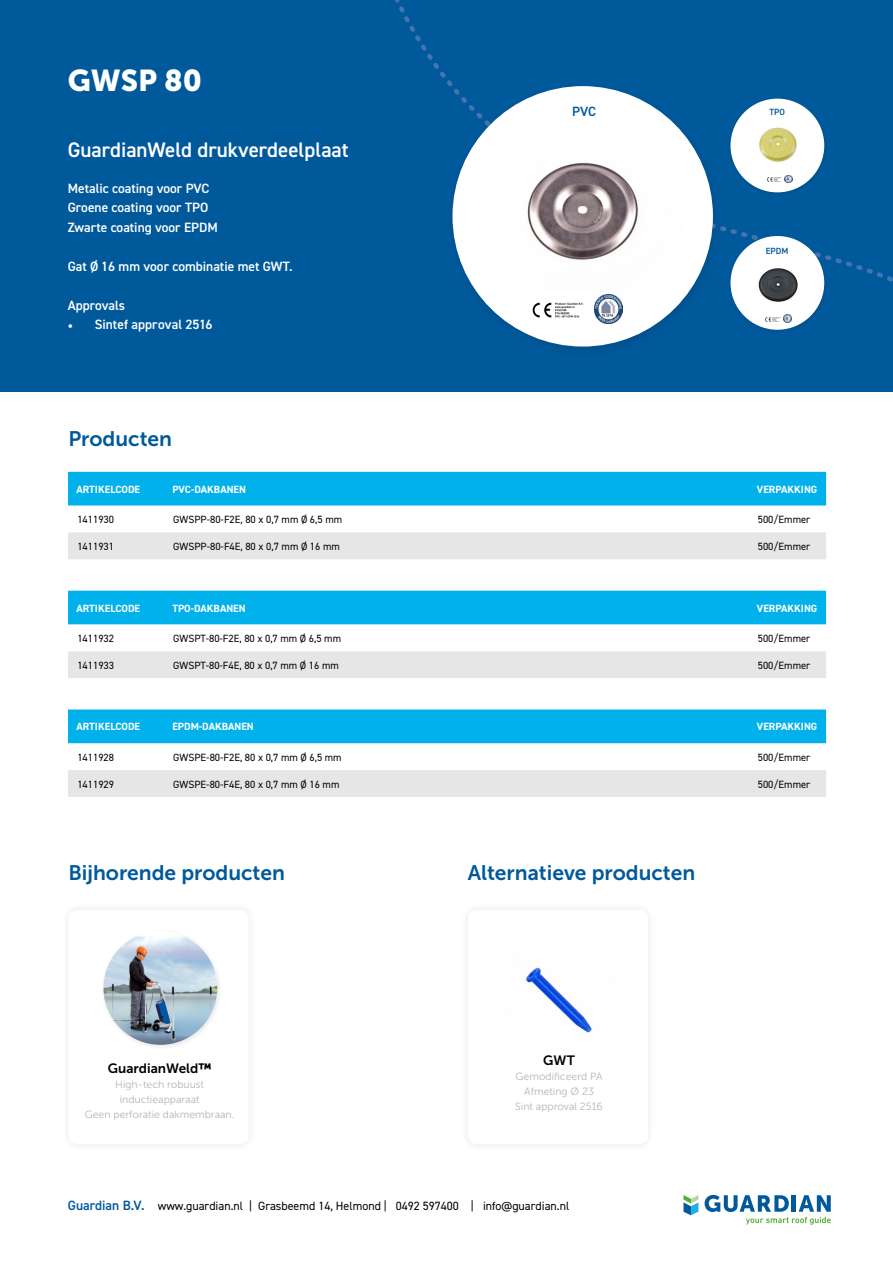
<style>
.page{position:relative;width:893px;height:1263px;background:#fff}
.page>*{position:absolute;margin:0;border:0;box-sizing:border-box;transform-origin:0 0}
.t1{font:30px "Museo Sans 900";color:#fff}
.t2{font:21px "Museo Sans 700";color:#00599b}
.t3{font:600 21px "DIN2014";color:#fff}
.t4{font:600 13.5px "DIN2014";color:#fff}
.t5{font:13.5px "Museo Sans 700";color:#000}
.t6{font:600 13.5px "DIN2014";color:#00589c}
.t7{font:12px "DIN2014";color:#000}
.t8{font:10.5px "DIN2014";color:#000}
.t9{font:700 10.5px "DIN2014";color:#fff}
.t10{font:10.5px/15px "Museo Sans 300";color:#b4b4b4;text-align:center}
.t11{font:600 9px "DIN2014";color:#00589c}
.s1{font-family:"Minion Pro";font-weight:400}
.s2{font-family:"Museo Sans 900"}
.s3{font-weight:600;font-size:13.5px;color:#00589c}
</style>
<div class="page">
<div style="left:0;top:0;width:893px;height:392px;background:#00599b"></div>
<div style="left:68px;top:472px;width:758px;height:33px;background:#00b1eb"></div>
<div style="left:68px;top:532px;width:758px;height:27px;background:#e6e6e6"></div>
<div style="left:68px;top:591px;width:758px;height:33px;background:#00b1eb"></div>
<div style="left:68px;top:651px;width:758px;height:27px;background:#e6e6e6"></div>
<div style="left:68px;top:709px;width:758px;height:34px;background:#00b1eb"></div>
<div style="left:68px;top:770px;width:758px;height:27px;background:#e6e6e6"></div>
<div style="left:60px;top:901px;width:197px;height:251px;background:#fbfbfb"></div>
<div style="left:69px;top:910px;width:180px;height:234px;background:#fff;border-radius:9px"></div>
<div style="left:460px;top:902px;width:197px;height:251px;background:#fbfbfb"></div>
<div style="left:468px;top:910px;width:180px;height:234px;background:#fff;border-radius:9px"></div>
<img style="left:526px;top:967px;width:66px;height:66px">
<div style="left:100px;top:928px;width:123px;height:123px;background:#000;opacity:.1"></div>
<img style="left:103px;top:931px;width:114px;height:114px;border-radius:57px">
<svg style="left:705px;top:1195px;width:126px;height:29px"></svg>
<svg style="left:683px;top:1195px;width:15px;height:20px"></svg>
<div style="left:452px;top:86px;width:261px;height:261px;background:#fff;border-radius:50%"></div>
<svg style="left:395px;top:0;width:498px;height:325px"></svg>
<img style="left:766px;top:317px;width:14px;height:4px">
<img style="left:767px;top:177px;width:14px;height:4px">
<p class="t1" style="left:68px;top:63px;width:136px">GWSP 80</p>
<p class="t3" style="left:68px;top:135px;width:282px">GuardianWeld drukverdeelplaat</p>
<p class="t4" style="left:68px;top:179px;width:143px">Metalic coating voor PVC</p>
<p class="t4" style="left:68px;top:199px;width:142px">Groene coating voor TPO</p>
<p class="t4" style="left:68px;top:218px;width:152px">Zwarte coating voor EPDM</p>
<p class="t4" style="left:68px;top:257px;width:226px">Gat Ø 16 mm voor combinatie met GWT.</p>
<p class="t4" style="left:68px;top:296px;width:59px">Approvals</p>
<p class="t4" style="left:68px;top:316px;width:146px"><span class="s1">•</span> Sintef approval 2516</p>
<p class="t2" style="left:68px;top:427px;width:105px">Producten</p>
<p class="t6" style="left:572px;top:102px;width:25px">PVC</p>
<p class="t11" style="left:769px;top:106px;width:17px">TPO</p>
<p class="t11" style="left:766px;top:244px;width:24px">EPDM</p>
<p class="t9" style="left:77px;top:482px;width:65px">ARTIKELCODE</p>
<p class="t9" style="left:172px;top:482px;width:75px">PVC-DAKBANEN</p>
<p class="t9" style="left:757px;top:482px;width:62px">VERPAKKING</p>
<p class="t8" style="left:77px;top:513px;width:38px">1411930</p>
<p class="t8" style="left:173px;top:513px;width:170px">GWSPP-80-F2E, 80 x 0,7 mm Ø 6,5 mm</p>
<p class="t8" style="left:758px;top:513px;width:54px">500/Emmer</p>
<p class="t8" style="left:77px;top:540px;width:38px">1411931</p>
<p class="t8" style="left:173px;top:540px;width:168px">GWSPP-80-F4E, 80 x 0,7 mm Ø 16 mm</p>
<p class="t8" style="left:758px;top:540px;width:54px">500/Emmer</p>
<p class="t9" style="left:77px;top:601px;width:65px">ARTIKELCODE</p>
<p class="t9" style="left:172px;top:601px;width:75px">TPO-DAKBANEN</p>
<p class="t9" style="left:757px;top:601px;width:62px">VERPAKKING</p>
<p class="t8" style="left:77px;top:632px;width:38px">1411932</p>
<p class="t8" style="left:173px;top:632px;width:169px">GWSPT-80-F2E, 80 x 0,7 mm Ø 6,5 mm</p>
<p class="t8" style="left:758px;top:632px;width:54px">500/Emmer</p>
<p class="t8" style="left:77px;top:659px;width:38px">1411933</p>
<p class="t8" style="left:173px;top:659px;width:167px">GWSPT-80-F4E, 80 x 0,7 mm Ø 16 mm</p>
<p class="t8" style="left:758px;top:659px;width:54px">500/Emmer</p>
<p class="t9" style="left:77px;top:720px;width:65px">ARTIKELCODE</p>
<p class="t9" style="left:172px;top:720px;width:83px">EPDM-DAKBANEN</p>
<p class="t9" style="left:757px;top:720px;width:62px">VERPAKKING</p>
<p class="t8" style="left:77px;top:750px;width:38px">1411928</p>
<p class="t8" style="left:173px;top:750px;width:170px">GWSPE-80-F2E, 80 x 0,7 mm Ø 6,5 mm</p>
<p class="t8" style="left:758px;top:750px;width:54px">500/Emmer</p>
<p class="t8" style="left:77px;top:777px;width:38px">1411929</p>
<p class="t8" style="left:173px;top:777px;width:168px">GWSPE-80-F4E, 80 x 0,7 mm Ø 16 mm</p>
<p class="t8" style="left:758px;top:777px;width:54px">500/Emmer</p>
<p class="t2" style="left:68px;top:861px;width:218px">Bijhorende producten</p>
<p class="t2" style="left:468px;top:861px;width:229px">Alternatieve producten</p>
<p class="t5" style="left:108px;top:1061px;width:105px">GuardianWeld<span class="s2">™</span></p>
<p class="t10" style="left:85px;top:1077px;width:151px">High-tech robuust inductieapparaat<br>Geen perforatie dakmembraan.</p>
<p class="t5" style="left:543px;top:1052px;width:33px">GWT</p>
<p class="t10" style="left:516px;top:1069px;width:88px">Gemodificeerd PA</p>
<p class="t10" style="left:515px;top:1084px;width:89px">Afmeting Ø 23<br>Sint approval 2516</p>
<p class="t7" style="left:68px;top:1199px;width:503px"><span class="s3">Guardian B.V.</span> www.guardian.nl | Grasbeemd 14, Helmond | 0492 597400 | info@guardian.nl</p>
</div>
